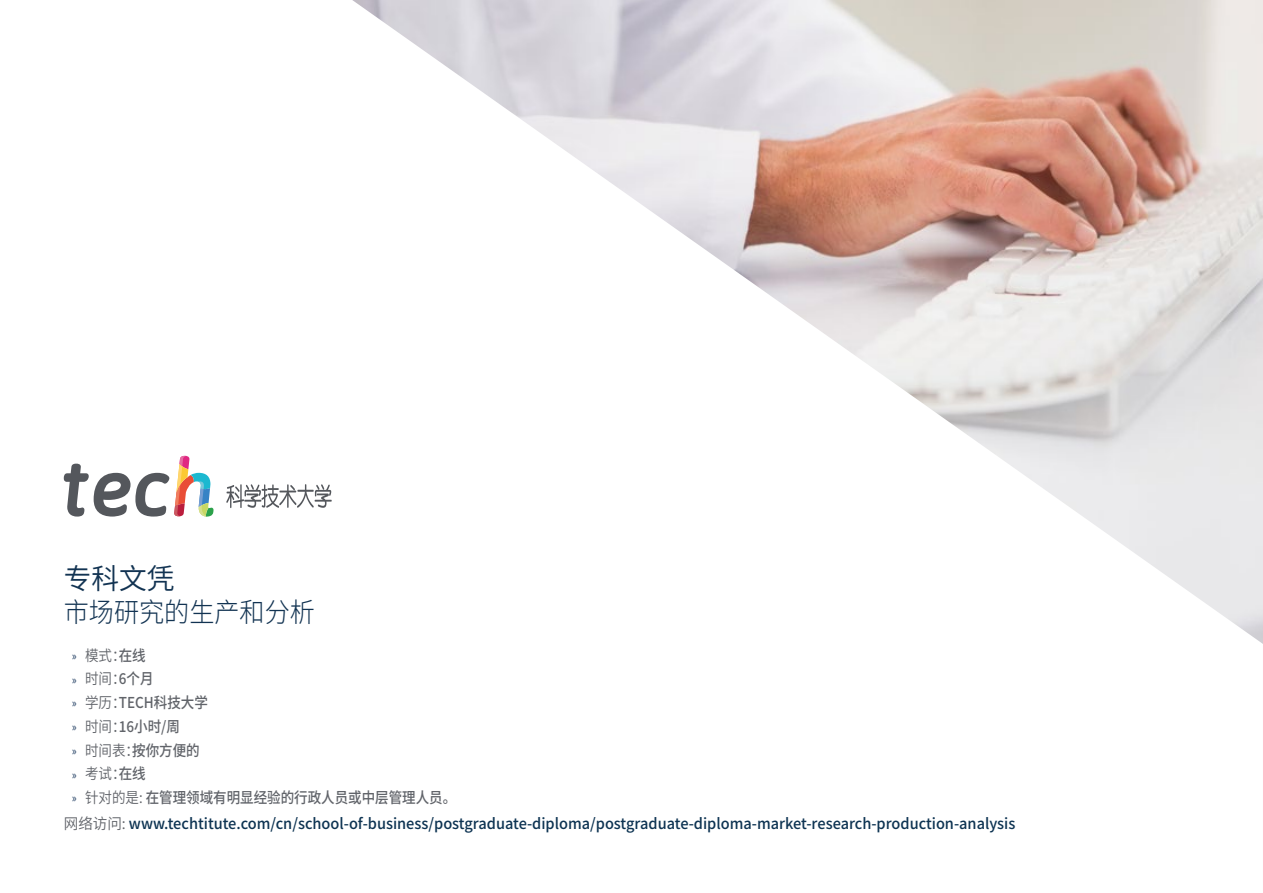
<style>
.page{position:relative;width:1263px;height:893px;background:#fff}
.page>*{position:absolute;margin:0;border:0;box-sizing:border-box;transform-origin:0 0}
.t1{font:28.5px "Source Han Sans CN";color:#123352}
.t2{font:300 27px "Source Han Sans CN";color:#123352;scale:.93 1}
.t3{font:500 15px "Source Han Sans CN";color:#0d3352}
.t4{font:500 15px/23.7px "Source Han Sans CN";color:#61646a;scale:.9 1}
.s1{font-family:"Myriad Pro";font-weight:400;font-size:12px;color:#17355b}
.s2{font-weight:400}
.s3{font-weight:400;color:#61646a}
</style>
<div class="page">
<img style="left:352px;top:0;width:911px;height:644px">
<svg style="left:226px;top:484px;width:106px;height:24px"></svg>
<svg style="left:64px;top:456px;width:149px;height:61px"></svg>
<h1 class="t1" style="left:64px;top:563px;width:112px">专科文凭</h1>
<h2 class="t2" style="left:64px;top:597px;width:271px">市场研究的生产和分析</h2>
<p class="t4" style="left:72px;top:644px;width:428px"><span class="s1">»</span> <span class="s2">模式：</span>在线<br><span class="s1">»</span> <span class="s2">时间：</span>6个月<br><span class="s1">»</span> <span class="s2">学历：</span>TECH科技大学<br><span class="s1">»</span> <span class="s2">时间：</span>16小时/周<br><span class="s1">»</span> <span class="s2">时间表：</span>按你方便的<br><span class="s1">»</span> <span class="s2">考试：</span>在线<br><span class="s1">»</span> <span class="s2">针对的是:</span> 在管理领域有明显经验的行政人员或中层管理人员。</p>
<p class="t3" style="left:64px;top:815px;width:953px"><span class="s3">网络访问:</span> www.techtitute.com/cn/school-of-business/postgraduate-diploma/postgraduate-diploma-market-research-production-analysis</p>
</div>
